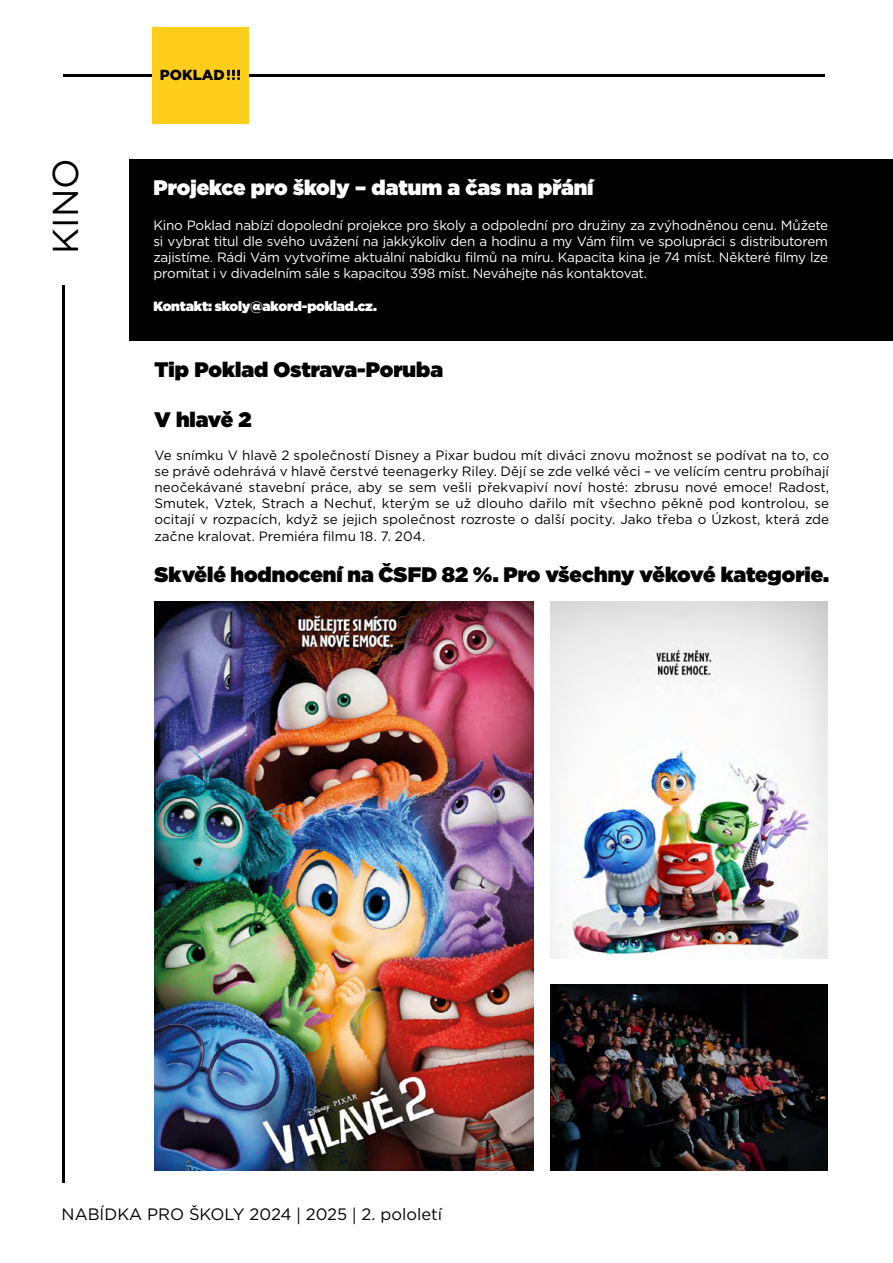
<style>
.page{position:relative;width:893px;height:1263px;background:#fff}
.page>*{position:absolute;margin:0;border:0;box-sizing:border-box;transform-origin:0 0}
.t1{font:36px "Gotham";color:#000}
.t2{font:900 21px "Gotham";color:#000}
.t3{font:900 21px "Gotham";color:#fff}
.t4{font:16.5px "Gotham";color:#000}
.t5{font:900 14.55px "Gotham";color:#000}
.t6{font:13.5px/16.2px "Gotham";color:#000;text-align:justify}
.t7{font:13.5px/16.2px "Gotham";letter-spacing:-.02em;color:#fff;text-align:justify}
.t8{font:900 13.5px "Gotham";letter-spacing:-.01em;color:#fff}
.s1{font-family:"Minion Pro"}
</style>
<div class="page">
<img style="left:551px;top:984px;width:276px;height:187px">
<hr style="left:63px;top:285px;width:2px;height:897px;background:#000">
<hr style="left:64px;top:75px;width:761px;height:2px;background:#000">
<div style="left:152px;top:27px;width:97px;height:97px;background:#ffcd1c"></div>
<svg style="left:227px;top:70px;width:13px;height:10px"></svg>
<img style="left:154px;top:602px;width:380px;height:569px">
<div style="left:130px;top:159px;width:763px;height:181px;background:#000"></div>
<img style="left:551px;top:602px;width:276px;height:357px">
<h1 class="t1" style="left:42px;top:254px;width:97px;rotate:-90deg">KINO</h1>
<p class="t5" style="left:160px;top:65px;width:66px">POKLAD</p>
<h2 class="t3" style="left:153px;top:173px;width:442px">Projekce pro školy – datum a čas na přání</h2>
<p class="t7" style="left:153px;top:216px;width:676px">Kino Poklad nabízí dopolední projekce pro školy a odpolední pro družiny za zvýhodněnou cenu. Můžete si vybrat titul dle svého uvážení na jakkýkoliv den a hodinu a my Vám film ve spolupráci s distributorem zajistíme. Rádi Vám vytvoříme aktuální nabídku filmů na míru. Kapacita kina je 74 míst. Některé filmy lze promítat i v divadelním sále s kapacitou 398 míst. Neváhejte nás kontaktovat.</p>
<p class="t8" style="left:153px;top:296px;width:225px">Kontakt: skoly@akord-poklad.cz.</p>
<h2 class="t2" style="left:154px;top:354px;width:290px">Tip Poklad Ostrava-Poruba</h2>
<h2 class="t2" style="left:154px;top:405px;width:99px">V hlavě 2</h2>
<p class="t6" style="left:154px;top:446px;width:676px">Ve snímku V hlavě 2 společností Disney a Pixar budou mít diváci znovu možnost se podívat na to, co se právě odehrává v hlavě čerstvé teenagerky Riley. Dějí se zde velké věci – ve velícím centru probíhají neočekávané stavební práce, aby se sem vešli překvapiví noví hosté: zbrusu nové emoce! Radost, Smutek, Vztek, Strach a Nechuť, kterým se už dlouho dařilo mít všechno pěkně pod kontrolou, se ocitají v rozpacích, když se jejich společnost rozroste o další pocity. Jako třeba o Úzkost, která zde začne kralovat. Premiéra filmu 18. 7. 204.</p>
<h2 class="t2" style="left:154px;top:560px;width:676px">Skvělé hodnocení na ČSFD 82 %. Pro všechny věkové kategorie.</h2>
<p class="t4" style="left:62px;top:1204px;width:382px">NABÍDKA PRO ŠKOLY 2024 <span class="s1">|</span> 2025 <span class="s1">|</span> 2. pololetí</p>
</div>
